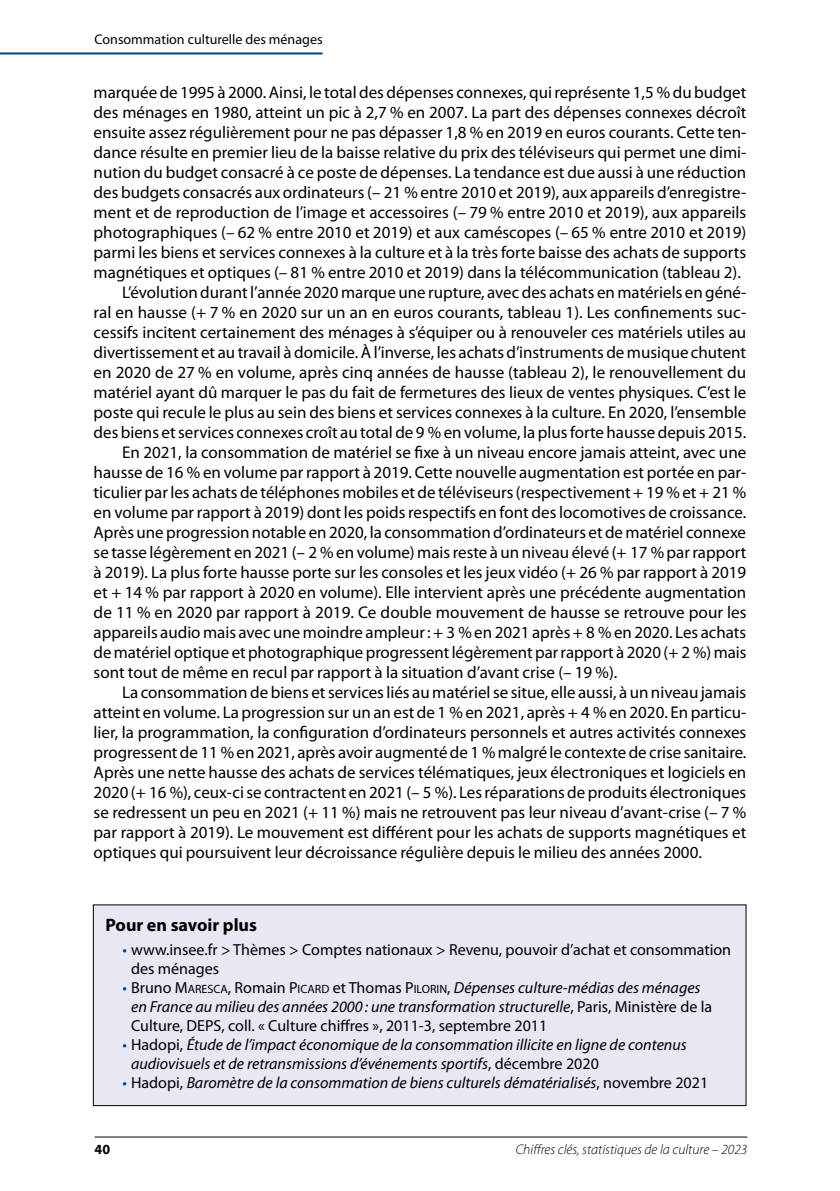
<style>
.page{position:relative;width:840px;height:1191px;background:#fff}
.page>*{position:absolute;margin:0;border:0;box-sizing:border-box;transform-origin:0 0}
.Pour_en_S___Titre{font:700 18px "Myriad Pro";color:#000}
.Textecourant{font:17px/20px "Myriad Pro";color:#000;text-align:justify}
.t1{font:16px/19px "Myriad Pro";color:#000}
.t2{font:italic 16px/19px "Myriad Pro";color:#000}
.t3{font:italic 300 14px "Myriad Pro";color:#000}
.t4{font:14px "Myriad Pro";color:#000}
.t5{font:700 14px "Myriad Pro";color:#000}
.s1{color:#048}
.s2{font-style:inherit}
.s3{font-size:12px}
.s4{font-style:italic}
.s5{font-style:normal;color:#048}
.s6{font-style:normal}
</style>
<div class="page">
<hr style="left:94px;top:1136px;width:652px;height:1px;background:#000">
<hr style="left:0;top:52px;width:322px;height:2px;background:#048">
<div style="left:93px;top:905px;width:652px;height:200px;background:#e6e8f4"></div>
<div style="left:93px;top:904px;width:653px;height:202px;border:1px solid #000"></div>
<p class="t4" style="left:94px;top:31px;width:229px">Consommation culturelle des ménages</p>
<p class="Textecourant" style="left:94px;top:82px;width:654px">marquée de 1995 à 2000. Ainsi, le total des dépenses connexes, qui représente 1,5 % du budget des ménages en 1980, atteint un pic à 2,7 % en 2007. La part des dépenses connexes décroît ensuite assez régulièrement pour ne pas dépasser 1,8 % en 2019 en euros courants. Cette ten&shy;dance résulte en premier lieu de la baisse relative du prix des téléviseurs qui permet une dimi&shy;nution du budget consacré à ce poste de dépenses. La tendance est due aussi à une réduction des budgets consacrés aux ordinateurs (– 21 % entre 2010 et 2019), aux appareils d’enregistre&shy;ment et de reproduction de l’image et accessoires (– 79 % entre 2010 et 2019), aux appareils photographiques (– 62 % entre 2010 et 2019) et aux caméscopes (– 65 % entre 2010 et 2019) parmi les biens et services connexes à la culture et à la très forte baisse des achats de supports magnétiques et optiques (– 81 % entre 2010 et 2019) dans la télécommunication (tableau 2).</p>
<p class="Textecourant" style="left:94px;top:282px;width:654px;text-indent:28px">L’évolution durant l’année 2020 marque une rupture, avec des achats en matériels en géné&shy;ral en hausse (+ 7 % en 2020 sur un an en euros courants, tableau 1). Les confinements suc&shy;cessifs incitent certainement des ménages à s’équiper ou à renouveler ces matériels utiles au divertissement et au travail à domicile. À l’inverse, les achats d’instruments de musique chutent en 2020 de 27 % en volume, après cinq années de hausse (tableau 2), le renouvellement du matériel ayant dû marquer le pas du fait de fermetures des lieux de ventes physiques. C’est le poste qui recule le plus au sein des biens et services connexes à la culture. En 2020, l’ensemble des biens et services connexes croît au total de 9 % en volume, la plus forte hausse depuis 2015.</p>
<p class="Textecourant" style="left:94px;top:442px;width:654px;text-indent:28px">En 2021, la consommation de matériel se fixe à un niveau encore jamais atteint, avec une hausse de 16 % en volume par rapport à 2019. Cette nouvelle augmentation est portée en par&shy;ticulier par les achats de téléphones mobiles et de téléviseurs (respectivement + 19 % et + 21 % en volume par rapport à 2019) dont les poids respectifs en font des locomotives de croissance.<br>Après une progression notable en 2020, la consommation d’ordinateurs et de matériel connexe se tasse légèrement en 2021 (– 2 % en volume) mais reste à un niveau élevé (+ 17 % par rapport à 2019). La plus forte hausse porte sur les consoles et les jeux vidéo (+ 26 % par rapport à 2019 et + 14 % par rapport à 2020 en volume). Elle intervient après une précédente augmentation de 11 % en 2020 par rapport à 2019. Ce double mouvement de hausse se retrouve pour les appareils audio mais avec une moindre ampleur: + 3 % en 2021 après + 8 % en 2020. Les achats de matériel optique et photographique progressent légèrement par rapport à 2020 (+ 2 %) mais sont tout de même en recul par rapport à la situation d’avant crise (– 19 %).</p>
<p class="Textecourant" style="left:94px;top:682px;width:654px;text-indent:28px">La consommation de biens et services liés au matériel se situe, elle aussi, à un niveau jamais atteint en volume. La progression sur un an est de 1 % en 2021, après + 4 % en 2020. En particu&shy;lier, la programmation, la configuration d’ordinateurs personnels et autres activités connexes progressent de 11 % en 2021, après avoir augmenté de 1 % malgré le contexte de crise sanitaire.<br>Après une nette hausse des achats de services télématiques, jeux électroniques et logiciels en 2020 (+ 16 %), ceux-ci se contractent en 2021 (– 5 %). Les réparations de produits électroniques se redressent un peu en 2021 (+ 11 %) mais ne retrouvent pas leur niveau d’avant-crise (– 7 % par rapport à 2019). Le mouvement est différent pour les achats de supports magnétiques et optiques qui poursuivent leur décroissance régulière depuis le milieu des années 2000.</p>
<p class="Pour_en_S___Titre" style="left:105px;top:912px;width:153px">Pour en savoir plus</p>
<p class="t1" style="left:131px;top:940px;width:601px;text-indent:-9px"><span class="s1">•</span> www.insee.fr &gt; Thèmes &gt; Comptes nationaux &gt; Revenu, pouvoir d’achat et consommation des ménages</p>
<p class="t1" style="left:131px;top:978px;width:582px;text-indent:-9px"><span class="s1">•</span> Bruno <span class="s2">M</span><span class="s3">ARESCA</span>, Romain <span class="s2">P</span><span class="s3">ICARD</span> et Thomas <span class="s2">P</span><span class="s3">ILORIN</span>, <span class="s4">Dépenses culture-médias des ménages en France au milieu des années 2000 : une transformation structurelle</span>, Paris, Ministère de la<br>Culture, DEPS, coll. « Culture chiffres », 2011-3, septembre 2011</p>
<p class="t2" style="left:131px;top:1035px;width:557px;text-indent:-9px"><span class="s5">•</span> <span class="s6">Hadopi,</span> Étude de l’impact économique de la consommation illicite en ligne de contenus audiovisuels et de retransmissions d’événements sportifs<span class="s6">, décembre 2020</span></p>
<p class="t2" style="left:122px;top:1073px;width:587px"><span class="s5">•</span> <span class="s6">Hadopi,</span> Baromètre de la consommation de biens culturels dématérialisés<span class="s6">, novembre 2021</span></p>
<p class="t5" style="left:94px;top:1140px;width:17px">40</p>
<p class="t3" style="left:515px;top:1140px;width:233px">Chiffres clés, statistiques de la culture – 2023</p>
</div>
